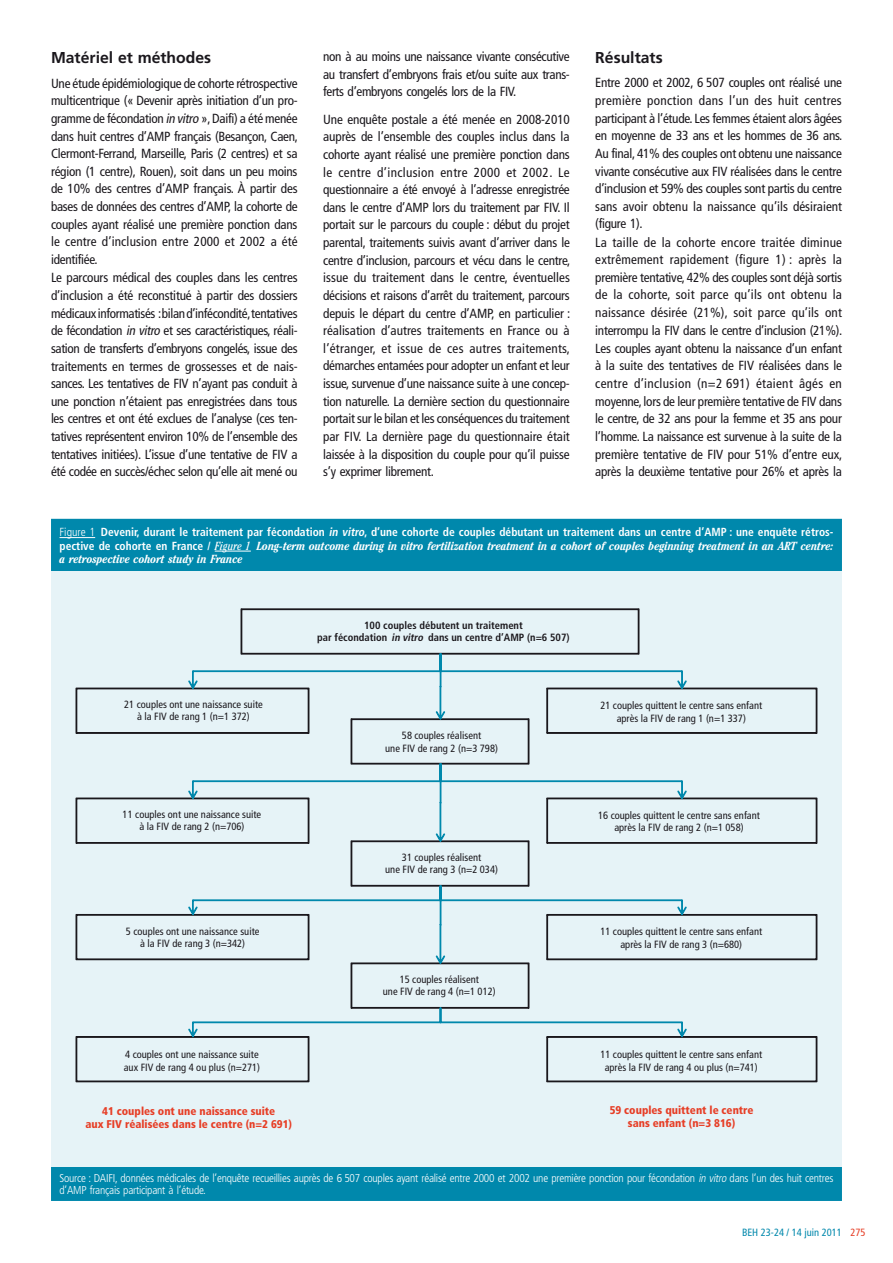
<style>
.page{position:relative;width:893px;height:1263px;background:#fff}
.page>*{position:absolute;margin:0;border:0;box-sizing:border-box;transform-origin:0 0}
.t1{font:700 15.75px "Frutiger";color:#1a171c}
.t2{font:condensed 13.2px/17.7px "Frutiger";letter-spacing:-.02em;color:#1a171c}
.t3{font:italic 700 condensed 11.7px/13.5px "Cheltenham";letter-spacing:-.01em;color:#fff}
.t4{font:700 condensed 11.7px "Frutiger";color:#fff}
.t5{font:300 condensed 11.4px/12px "Frutiger";letter-spacing:-.02em;color:#fff}
.t6{font:900 condensed 11.25px/13.5px "Frutiger";color:#e63e26;text-align:center}
.t7{font:condensed 10.5px/12.6px "Frutiger";color:#1a171c;text-align:center}
.t8{font:700 condensed 10.5px/12.6px "Frutiger";color:#1a171c;text-align:center}
.t9{font:condensed 10.5px "Frutiger";color:#0088ac}
.s1{font-style:italic}
.s2{font-weight:300}
.s3{font-family:"Frutiger";font-style:normal}
.s4{font-weight:400}
.s5{font-style:italic;font-size:10.35px}
.s6{color:#e63e26}
</style>
<div class="page">
<div style="left:51px;top:519px;width:791px;height:682px;background:#0088ac"></div>
<hr style="left:60px;top:537px;width:35px;height:1px;background:#fff">
<hr style="left:215px;top:551px;width:36px;height:1px;background:#fff">
<div style="left:51px;top:572px;width:791px;height:595px;background:#e6f3f7"></div>
<svg style="left:76px;top:608px;width:741px;height:475px"></svg>
<svg style="left:188px;top:653px;width:499px;height:385px"></svg>
<p class="t1" style="left:51px;top:48px;width:162px">Matériel et méthodes</p>
<p class="t2" style="left:51px;top:74px;width:249px">Une étude épidémiologique de cohorte rétrospective multicentrique (« Devenir après initiation d’un pro&shy;gramme de fécondation <span class="s1">in vitro</span>», Daifi) a été menée dans huit centres d’AMP français (Besançon, Caen, Clermont-Ferrand, Marseille, Paris (2 centres) et sa région (1 centre), Rouen), soit dans un peu moins de 10% des centres d’AMP français. À partir des bases de données des centres d’AMP, la cohorte de couples ayant réalisé une première ponction dans le centre d’inclusion entre 2000 et 2002 a été identifiée.<br>Le parcours médical des couples dans les centres d’inclusion a été reconstitué à partir des dossiers médicaux informatisés : bilan d’infécondité, tentatives de fécondation <span class="s1">in vitro</span> et ses caractéristiques, réali&shy;sation de transferts d’embryons congelés, issue des traitements en termes de grossesses et de nais&shy;sances. Les tentatives de FIV n’ayant pas conduit à une ponction n’étaient pas enregistrées dans tous les centres et ont été exclues de l’analyse (ces ten&shy;tatives représentent environ 10% de l’ensemble des tentatives initiées). L’issue d’une tentative de FIV a été codée en succès/échec selon qu’elle ait mené ou</p>
<p class="t2" style="left:323px;top:48px;width:248px;text-align:justify">non à au moins une naissance vivante consécutive au transfert d’embryons frais et/ou suite aux trans&shy;ferts d’embryons congelés lors de la FIV.</p>
<p class="t2" style="left:323px;top:110px;width:249px;text-align:justify">Une enquête postale a été menée en 2008-2010 auprès de l’ensemble des couples inclus dans la cohorte ayant réalisé une première ponction dans le centre d’inclusion entre 2000 et 2002. Le questionnaire a été envoyé à l’adresse enregistrée dans le centre d’AMP lors du traitement par FIV. Il portait sur le parcours du couple : début du projet parental, traitements suivis avant d’arriver dans le centre d’inclusion, parcours et vécu dans le centre, issue du traitement dans le centre, éventuelles décisions et raisons d’arrêt du traitement, parcours depuis le départ du centre d’AMP, en particulier : réalisation d’autres traitements en France ou à l’étranger, et issue de ces autres traitements, démarches entamées pour adopter un enfant et leur issue, survenue d’une naissance suite à une concep&shy;tion naturelle. La dernière section du questionnaire portait sur le bilan et les conséquences du traitement par FIV. La dernière page du questionnaire était laissée à la disposition du couple pour qu’il puisse s’y exprimer librement.</p>
<p class="t1" style="left:595px;top:48px;width:69px">Résultats</p>
<p class="t2" style="left:595px;top:74px;width:248px">Entre 2000 et 2002, 6 507 couples ont réalisé une première ponction dans l’un des huit centres participant à l’étude. Les femmes étaient alors âgées en moyenne de 33 ans et les hommes de 36 ans.<br>Au final, 41% des couples ont obtenu une naissance vivante consécutive aux FIV réalisées dans le centre d’inclusion et 59% des couples sont partis du centre sans avoir obtenu la naissance qu’ils désiraient (figure 1).<br>La taille de la cohorte encore traitée diminue extrêmement rapidement (figure 1) : après la première tentative, 42% des couples sont déjà sortis de la cohorte, soit parce qu’ils ont obtenu la naissance désirée (21%), soit parce qu’ils ont interrompu la FIV dans le centre d’inclusion (21%).<br>Les couples ayant obtenu la naissance d’un enfant à la suite des tentatives de FIV réalisées dans le centre d’inclusion (n=2 691) étaient âgés en moyenne, lors de leur première tentative de FIV dans le centre, de 32 ans pour la femme et 35 ans pour l’homme. La naissance est survenue à la suite de la première tentative de FIV pour 51% d’entre eux, après la deuxième tentative pour 26% et après la</p>
<p class="t4" style="left:60px;top:525px;width:775px"><span class="s2">Figure 1</span> Devenir, durant le traitement par fécondation <span class="s1">in vitro</span>, d’une cohorte de couples débutant un traitement dans un centre d’AMP : une enquête rétros-</p>
<p class="t3" style="left:60px;top:539px;width:775px"><span class="s3">pective de cohorte en France /</span> <span class="s4">Figure 1</span> Long-term outcome during in vitro fertilization treatment in a cohort of couples beginning treatment in an ART centre: a retrospective cohort study in France</p>
<p class="t8" style="left:317px;top:619px;width:254px">100 couples débutent un traitement<br>par fécondation <span class="s5">in vitro</span> dans un centre d’AMP (n=6 507)</p>
<p class="t7" style="left:124px;top:698px;width:140px">21 couples ont une naissance suite à la FIV de rang 1 (n=1 372)</p>
<p class="t7" style="left:600px;top:699px;width:163px">21 couples quittent le centre sans enfant après la FIV de rang 1 (n=1 337)</p>
<p class="t7" style="left:385px;top:729px;width:114px">58 couples réalisent<br>une FIV de rang 2 (n=3 798)</p>
<p class="t7" style="left:123px;top:808px;width:140px">11 couples ont une naissance suite à la FIV de rang 2 (n=706)</p>
<p class="t7" style="left:598px;top:809px;width:163px">16 couples quittent le centre sans enfant après la FIV de rang 2 (n=1 058)</p>
<p class="t7" style="left:385px;top:851px;width:114px">31 couples réalisent<br>une FIV de rang 3 (n=2 034)</p>
<p class="t7" style="left:126px;top:925px;width:135px">5 couples ont une naissance suite à la FIV de rang 3 (n=342)</p>
<p class="t7" style="left:600px;top:925px;width:163px">11 couples quittent le centre sans enfant après la FIV de rang 3 (n=680)</p>
<p class="t7" style="left:383px;top:973px;width:114px">15 couples réalisent<br>une FIV de rang 4 (n=1 012)</p>
<p class="t7" style="left:600px;top:1048px;width:163px">11 couples quittent le centre sans enfant après la FIV de rang 4 ou plus (n=741)</p>
<p class="t7" style="left:124px;top:1048px;width:138px;text-align:left">4 couples ont une naissance suite aux FIV de rang 4 ou plus (n=271)</p>
<p class="t6" style="left:85px;top:1104px;width:208px">41 couples ont une naissance suite<br>aux FIV réalisées dans le centre (n=2 691)</p>
<p class="t6" style="left:610px;top:1103px;width:145px">59 couples quittent le centre sans enfant (n=3 816)</p>
<p class="t5" style="left:60px;top:1172px;width:775px">Source : DAIFI, données médicales de l’enquête recueillies auprès de 6 507 couples ayant réalisé entre 2000 et 2002 une première ponction pour fécondation <span class="s1">in vitro</span> dans l’un des huit centres d’AMP français participant à l’étude.</p>
<p class="t9" style="left:742px;top:1226px;width:125px">BEH 23-24 / 14 juin 2011 <span class="s6">275</span></p>
</div>
